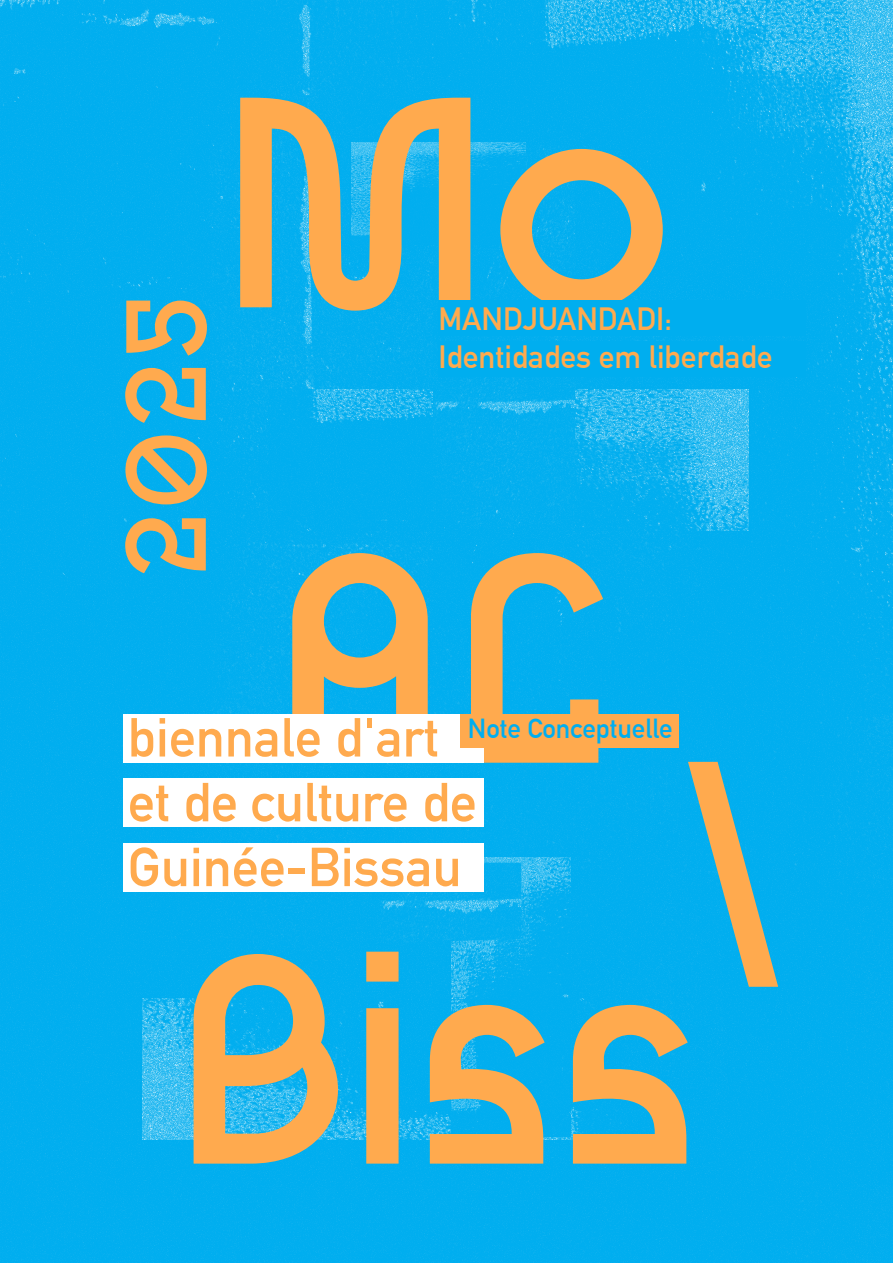
<style>
.page{position:relative;width:893px;height:1263px;background:#02aeef}
.page>*{position:absolute;margin:0;border:0;box-sizing:border-box;transform-origin:0 0}
.t1{font:127.95px "Gulax";color:#ffaa4e}
.t2{font:700 54px/64.8px "DIN Alternate";color:#ffaa4e}
.t3{font:700 31.5px/37.8px "DIN Alternate";color:#ffaa4e}
.t4{font:700 27px "DIN Alternate";color:#00aeef}
</style>
<div class="page">
<img style="left:269px;top:389px;width:479px;height:142px">
<img style="left:142px;top:999px;width:479px;height:141px">
<img style="left:433px;top:146px;width:142px;height:480px">
<img style="left:452px;top:857px;width:119px;height:279px">
<img style="left:470px;top:142px;width:56px;height:103px">
<svg style="left:240px;top:98px;width:230px;height:213px;fill:#ffaa4e"></svg>
<svg style="left:500px;top:149px;width:163px;height:152px"></svg>
<svg style="left:292px;top:553px;width:136px;height:161px"></svg>
<svg style="left:471px;top:553px;width:132px;height:210px"></svg>
<svg style="left:688px;top:762px;width:90px;height:225px"></svg>
<svg style="left:194px;top:954px;width:144px;height:209px"></svg>
<svg style="left:366px;top:952px;width:33px;height:211px"></svg>
<svg style="left:430px;top:1005px;width:115px;height:158px"></svg>
<svg style="left:573px;top:1005px;width:115px;height:158px"></svg>
<img style="left:380px;top:863px;width:141px;height:80px">
<div style="left:124px;top:714px;width:360px;height:49px;background:#fff"></div>
<div style="left:124px;top:778px;width:360px;height:49px;background:#fff"></div>
<div style="left:124px;top:843px;width:360px;height:49px;background:#fff"></div>
<div style="left:439px;top:301px;width:367px;height:35px;background:#00aeef"></div>
<div style="left:439px;top:342px;width:367px;height:35px;background:#00aeef"></div>
<div style="left:460px;top:714px;width:219px;height:33px;background:#ffaa4e"></div>
<h1 class="t1" style="left:97px;top:577px;width:286px;rotate:-90deg">2025</h1>
<p class="t3" style="left:438px;top:300px;width:336px">MANDJUANDADI:<br>Identidades em liberdade</p>
<p class="t2" style="left:128px;top:705px;width:350px">biennale d'art et de culture de<br>Guinée-Bissau</p>
<p class="t4" style="left:468px;top:713px;width:206px">Note Conceptuelle</p>
</div>
